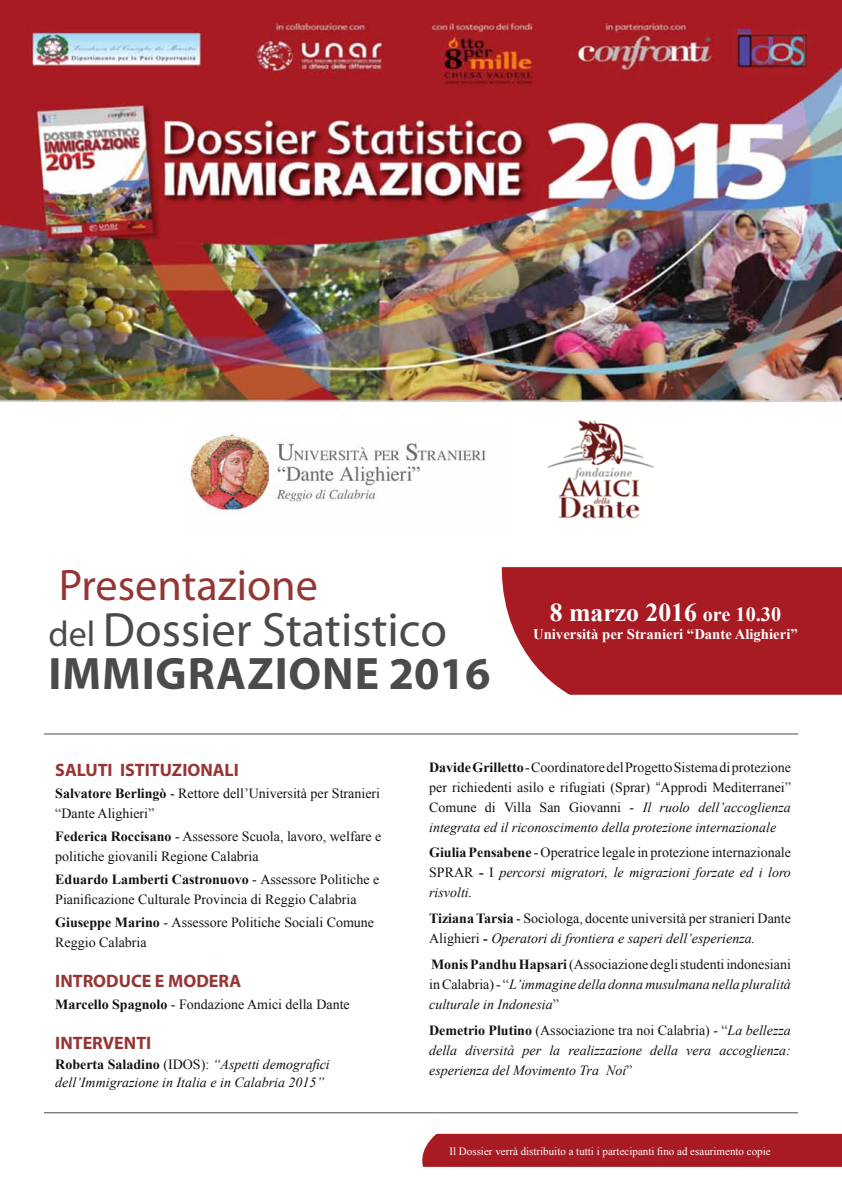
<style>
.page{position:relative;width:842px;height:1191px;background:#fff}
.page>*{position:absolute;margin:0;border:0;box-sizing:border-box;transform-origin:0 0}
.t1{font:48.5px "Myriad Pro";color:#4a4c4b}
.t2{font:700 45.7px "Myriad Pro";color:#4a4c4b}
.t3{font:44.2px "Myriad Pro";color:#943634}
.t4{font:700 25.8px "Times New Roman";color:#fff}
.t5{font:700 18px "Myriad Pro";color:#943634}
.t6{font:700 14.7px "Times New Roman";color:#fff}
.t7{font:14px/20px "Times New Roman";color:#121212}
.t8{font:italic 14px/20px "Times New Roman";color:#121212;text-align:justify}
.t9{font:11px "Times New Roman";color:#fff}
.s1{font-size:36px}
.s2{font-size:20.2px}
.s3{font-weight:700}
.s4{font-weight:700;font-style:normal}
.s5{font-style:normal}
.s6{font-family:"Helvetica";color:#404040}
.s7{font-style:italic}
</style>
<div class="page">
<img style="left:0;top:0;width:842px;height:401px">
<svg style="left:502px;top:567px;width:340px;height:127px;fill:#a81b23"></svg>
<div style="left:422px;top:1133px;width:420px;height:33px;background:#a81b23"></div>
<img style="left:547px;top:420px;width:107px;height:99px">
<img style="left:183px;top:433px;width:303px;height:80px">
<hr style="left:44px;top:733px;width:754px;height:1px;background:#4a4c4b">
<hr style="left:44px;top:1112px;width:754px;height:1px;background:#4a4c4b">
<h3 class="t3" style="left:59px;top:558px;width:261px">Presentazione</h3>
<h1 class="t1" style="left:48px;top:600px;width:400px"><span class="s1">del</span> Dossier Statistico</h1>
<h2 class="t2" style="left:49px;top:644px;width:44px">IMMI</h2>
<h2 class="t2" style="left:156px;top:644px;width:60px">GRAZIONE</h2>
<h2 class="t2" style="left:389px;top:644px;width:103px">2016</h2>
<h3 class="t4" style="left:550px;top:594px;width:233px">8 marzo 2016 <span class="s2">ore 10.30</span></h3>
<p class="t6" style="left:533px;top:624px;width:266px">Università per Stranieri “Dante Alighieri”</p>
<p class="t5" style="left:55px;top:757px;width:185px">SALUTI ISTITUZIONALI</p>
<p class="t7" style="left:55px;top:783px;width:326px"><span class="s3">Salvatore Berlingò</span> - Rettore dell’Università per Stranieri “Dante Alighieri”</p>
<p class="t7" style="left:55px;top:826px;width:328px"><span class="s3">Federica Roccisano</span> - Assessore Scuola, lavoro, welfare e politiche giovanili Regione Calabria</p>
<p class="t7" style="left:55px;top:869px;width:326px"><span class="s3">Eduardo Lamberti Castronuovo</span> - Assessore Politiche e<br>Pianificazione Culturale Provincia di Reggio Calabria</p>
<p class="t7" style="left:55px;top:912px;width:320px"><span class="s3">Giuseppe Marino</span> - Assessore Politiche Sociali Comune<br>Reggio Calabria</p>
<p class="t5" style="left:55px;top:968px;width:187px">INTRODUCE E MODERA</p>
<p class="t7" style="left:55px;top:994px;width:296px"><span class="s3">Marcello Spagnolo</span> - Fondazione Amici della Dante</p>
<p class="t5" style="left:55px;top:1031px;width:98px">INTERVENTI</p>
<p class="t8" style="left:55px;top:1055px;width:276px;line-height:18px"><span class="s4">Roberta Saladino</span> <span class="s5">(IDOS):</span> “Aspetti demografici dell’Immigrazione in Italia e in Calabria 2015”</p>
<p class="t7" style="left:429px;top:757px;width:363px;text-align:justify"><span class="s3">Davide Grilletto</span> - Coordinatore del Progetto Sistema di protezione per richiedenti asilo e rifugiati (Sprar) <span class="s6">“</span>Approdi Mediterranei” Comune di Villa San Giovanni - <span class="s7">Il ruolo dell’accoglienza integrata ed il riconoscimento della protezione internazionale</span></p>
<p class="t8" style="left:429px;top:842px;width:363px"><span class="s4">Giulia Pensabene</span> <span class="s5">- Operatrice legale in protezione internazionale SPRAR</span> <span class="s4">-</span> <span class="s5">I</span> percorsi migratori, le migrazioni forzate ed i loro risvolti.</p>
<p class="t7" style="left:429px;top:908px;width:363px"><span class="s3">Tiziana Tarsia</span> - Sociologa, docente università per stranieri Dante<br>Alighieri <span class="s3">-</span> <span class="s7">Operatori di frontiera e saperi dell’esperienza.</span></p>
<p class="t8" style="left:429px;top:953px;width:363px"><span class="s4">Monis PandhuHapsari</span> <span class="s5">(Associazione degli studenti indonesiani in Calabria) - “</span>L’immagine della donna musulmana nella pluralità culturale in Indonesia<span class="s5">”</span></p>
<p class="t8" style="left:429px;top:1019px;width:363px"><span class="s4">Demetrio Plutino</span> <span class="s5">(Associazione tra noi Calabria)</span> - <span class="s5">“</span>La bellezza della diversità per la realizzazione della vera accoglienza: esperienza del Movimento Tra Noi<span class="s5">”</span></p>
<p class="t9" style="left:449px;top:1143px;width:323px">Il Dossier verrà distribuito a tutti i partecipanti fino ad esaurimento copie</p>
</div>
